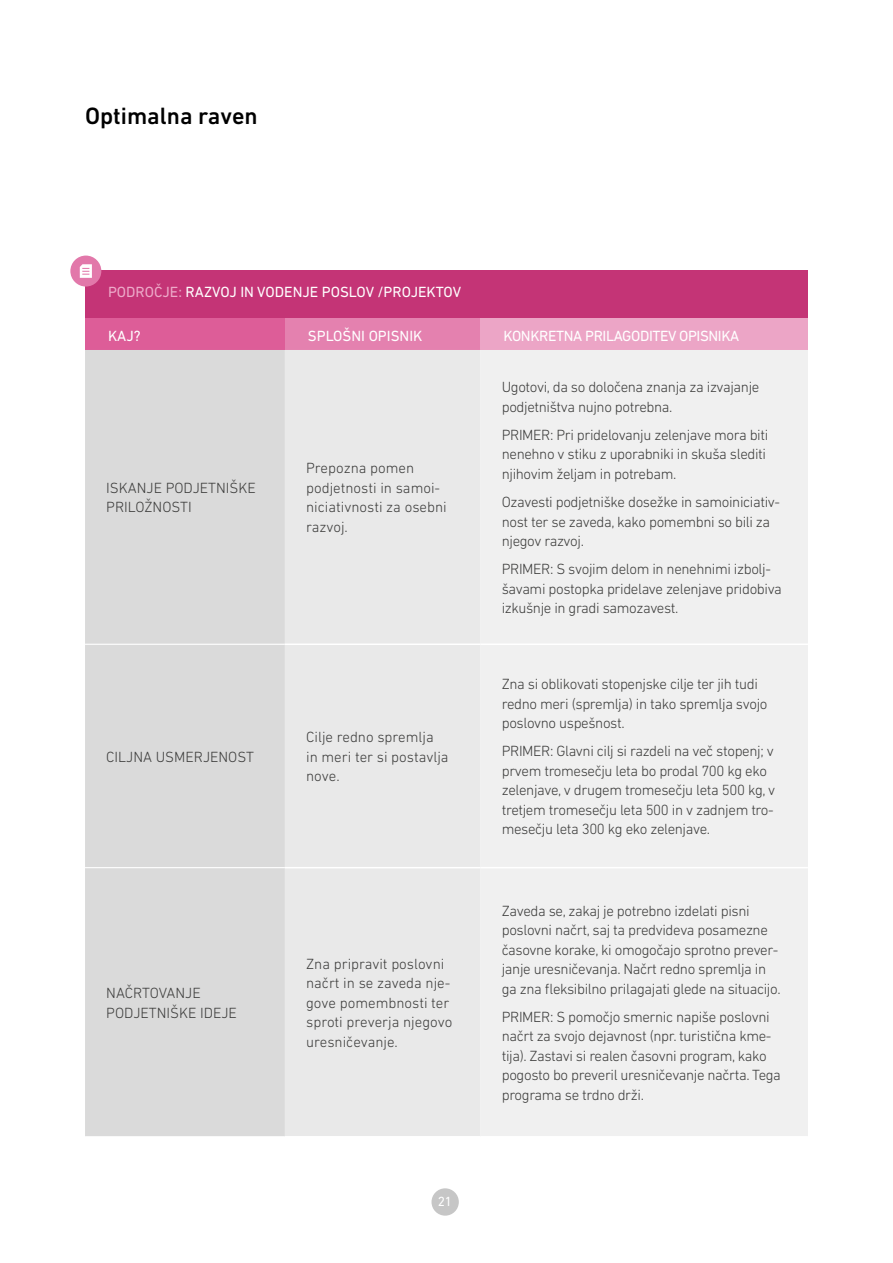
<style>
.page{position:relative;width:893px;height:1263px;background:#fff}
.page>*{position:absolute;margin:0;border:0;box-sizing:border-box;transform-origin:0 0}
.t1{font:500 24px "DIN Next LT Pro";color:#000}
.t2{font:300 15px/19.5px "DIN Next LT Pro";letter-spacing:-.025em;color:#3c3c3b}
.t3{font:300 15px/19.5px "DIN Next LT Pro";color:#3c3c3b}
.t4{font:15px "DIN Next LT Pro";color:#fff}
.t5{font:15px "DIN Next LT Pro";letter-spacing:-.025em;color:#fff}
.t6{font:13.5px "DIN Next LT Pro";color:#fff}
.s1{color:#edaac9}
</style>
<div class="page">
<div style="left:431px;top:1188px;width:28px;height:28px;background:#c6c6c6;border-radius:50%"></div>
<div style="left:85px;top:271px;width:723px;height:47px;background:#c43476"></div>
<div style="left:85px;top:318px;width:200px;height:32px;background:#dd5d98"></div>
<div style="left:285px;top:318px;width:195px;height:32px;background:#e481af"></div>
<div style="left:480px;top:318px;width:328px;height:32px;background:#eca5c6"></div>
<div style="left:85px;top:350px;width:200px;height:786px;background:#dadada"></div>
<div style="left:285px;top:350px;width:195px;height:786px;background:#e9e9e9"></div>
<div style="left:480px;top:350px;width:328px;height:786px;background:#f0f0f0"></div>
<hr style="left:85px;top:644px;width:200px;height:1px;background:#fff">
<hr style="left:85px;top:867px;width:200px;height:1px;background:#fff">
<hr style="left:285px;top:643px;width:195px;height:2px;background:#fff">
<hr style="left:480px;top:643px;width:328px;height:2px;background:#fff">
<hr style="left:285px;top:867px;width:195px;height:1px;background:#fff">
<hr style="left:480px;top:867px;width:328px;height:1px;background:#fff">
<div style="left:70px;top:256px;width:31px;height:31px;background:#e278aa;border-radius:50%"></div>
<svg style="left:80px;top:264px;width:12px;height:14px"></svg>
<h1 class="t1" style="left:85px;top:102px;width:174px">Optimalna raven</h1>
<p class="t4" style="left:108px;top:283px;width:355px"><span class="s1">PODROČJE:</span> RAZVOJ IN VODENJE POSLOV /PROJEKTOV</p>
<p class="t4" style="left:108px;top:327px;width:34px">KAJ?</p>
<p class="t4" style="left:308px;top:327px;width:116px">SPLOŠNI OPISNIK</p>
<p class="t5" style="left:503px;top:327px;width:237px">KONKRETNA PRILAGODITEV OPISNIKA</p>
<p class="t3" style="left:106px;top:478px;width:151px">ISKANJE PODJETNIŠKE<br>PRILOŽNOSTI</p>
<p class="t3" style="left:106px;top:746px;width:149px">CILJNA USMERJENOST</p>
<p class="t3" style="left:106px;top:983px;width:132px">NAČRTOVANJE<br>PODJETNIŠKE IDEJE</p>
<p class="t3" style="left:306px;top:458px;width:142px">Prepozna pomen podjetnosti in samoi&shy;niciativnosti za osebni razvoj.</p>
<p class="t3" style="left:306px;top:727px;width:144px">Cilje redno spremlja in meri ter si postavlja nove.</p>
<p class="t3" style="left:306px;top:954px;width:148px">Zna pripravit poslovni načrt in se zaveda nje&shy;gove pomembnosti ter sproti preverja njegovo uresničevanje.</p>
<p class="t6" style="left:438px;top:1194px;width:16px">21</p>
<p class="t2" style="left:502px;top:377px;width:259px">Ugotovi, da so določena znanja za izvajanje podjetništva nujno potrebna.</p>
<p class="t2" style="left:502px;top:425px;width:268px">PRIMER: Pri pridelovanju zelenjave mora biti nenehno v stiku z uporabniki in skuša slediti njihovim željam in potrebam.</p>
<p class="t2" style="left:502px;top:492px;width:280px">Ozavesti podjetniške dosežke in samoiniciativ&shy;nost ter se zaveda, kako pomembni so bili za njegov razvoj.</p>
<p class="t2" style="left:502px;top:559px;width:282px">PRIMER: S svojim delom in nenehnimi izbolj&shy;šavami postopka pridelave zelenjave pridobiva izkušnje in gradi samozavest.</p>
<p class="t2" style="left:502px;top:674px;width:267px">Zna si oblikovati stopenjske cilje ter jih tudi redno meri (spremlja) in tako spremlja svojo poslovno uspešnost.</p>
<p class="t2" style="left:502px;top:741px;width:275px">PRIMER: Glavni cilj si razdeli na več stopenj; v prvem tromesečju leta bo prodal 700 kg eko zelenjave, v drugem tromesečju leta 500 kg, v tretjem tromesečju leta 500 in v zadnjem tro&shy;mesečju leta 300 kg eko zelenjave.</p>
<p class="t2" style="left:502px;top:901px;width:280px">Zaveda se, zakaj je potrebno izdelati pisni poslovni načrt, saj ta predvideva posamezne časovne korake, ki omogočajo sprotno prever&shy;janje uresničevanja. Načrt redno spremlja in ga zna fleksibilno prilagajati glede na situacijo.</p>
<p class="t2" style="left:502px;top:1007px;width:281px">PRIMER: S pomočjo smernic napiše poslovni načrt za svojo dejavnost (npr. turistična kme&shy;tija). Zastavi si realen časovni program, kako pogosto bo preveril uresničevanje načrta. Tega programa se trdno drži.</p>
</div>
